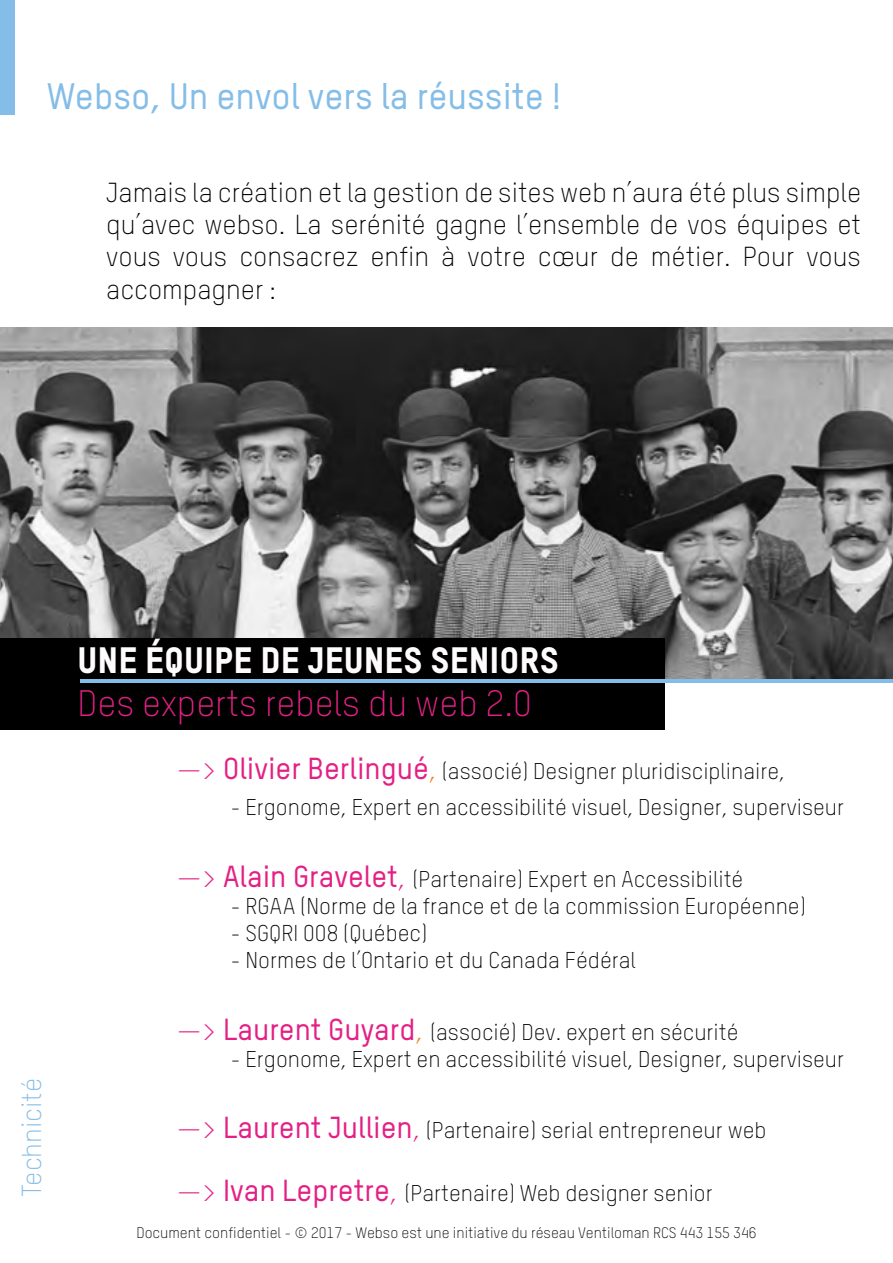
<style>
.page{position:relative;width:893px;height:1263px;background:#fff}
.page>*{position:absolute;margin:0;border:0;box-sizing:border-box;transform-origin:0 0}
.t1{font:500 36.15px "TSTARPRO";color:#84bde8}
.t2{font:36.15px "TSTARPRO Headline";color:#fffcfd}
.t3{font:300 36.15px "TSTARPRO";color:#e42085}
.t4{font:300 27px/32.4px "TSTARPRO";color:#020203;text-align:justify}
.t5{font:300 27px "TSTARPRO";color:#84bde8}
.t6{font:300 22.5px "TSTARPRO";color:#020203}
.t7{font:300 22.35px "TSTARPRO";color:#020203}
.t8{font:300 15px "TSTARPRO";color:#020203}
.s1{font-size:29.85px;color:#e42085}
.s2{font-weight:500;font-size:29.85px;color:#e42085}
.s3{font-size:29.85px;color:#f0801a}
</style>
<div class="page">
<img style="left:0;top:327px;width:893px;height:352px">
<div style="left:0;top:638px;width:665px;height:91px;background:#000"></div>
<div style="left:0;top:0;width:15px;height:115px;background:#84bde8"></div>
<hr style="left:81px;top:679px;width:812px;height:3px;background:#84bde8">
<h1 class="t1" style="left:47px;top:74px;width:516px">Webso, Un envol vers la réussite !</h1>
<p class="t4" style="left:106px;top:176px;width:756px">Jamais la création et la gestion de sites web n’aura été plus simple qu’avec webso. La serénité gagne l’ensemble de vos équipes et vous vous consacrez enfin à votre cœur de métier. Pour vous accompagner :</p>
<h1 class="t2" style="left:78px;top:637px;width:483px">UNE ÉQUIPE DE JEUNES SENIORS</h1>
<h1 class="t3" style="left:78px;top:682px;width:456px">Des experts rebels du web 2.0</h1>
<p class="t7" style="left:176px;top:758px;width:610px"><span class="s1">—&gt;</span> <span class="s2">Olivier Berlingué</span><span class="s3">,</span> (associé) Designer pluridisciplinaire,</p>
<p class="t7" style="left:230px;top:794px;width:615px">- Ergonome, Expert en accessibilité visuel, Designer, superviseur</p>
<p class="t7" style="left:176px;top:866px;width:568px"><span class="s1">—&gt;</span> <span class="s2">Alain Gravelet</span><span class="s1">,</span> (Partenaire) Expert en Accessibilité</p>
<p class="t6" style="left:230px;top:893px;width:577px">- RGAA (Norme de la france et de la commission Européenne)</p>
<p class="t6" style="left:230px;top:920px;width:198px">- SGQRI 008 (Québec)</p>
<p class="t6" style="left:230px;top:947px;width:407px">- Normes de l’Ontario et du Canada Fédéral</p>
<p class="t5" style="left:16px;top:1197px;width:120px;rotate:-90deg">Technicité</p>
<p class="t7" style="left:176px;top:1018px;width:564px"><span class="s1">—&gt;</span> <span class="s2">Laurent Guyard</span><span class="s3">,</span> (associé) Dev. expert en sécurité</p>
<p class="t7" style="left:230px;top:1045px;width:615px">- Ergonome, Expert en accessibilité visuel, Designer, superviseur</p>
<p class="t7" style="left:176px;top:1117px;width:592px"><span class="s1">—&gt;</span> <span class="s2">Laurent Jullien</span><span class="s1">,</span> (Partenaire) serial entrepreneur web</p>
<p class="t7" style="left:176px;top:1180px;width:538px"><span class="s1">—&gt;</span> <span class="s2">Ivan Lepretre</span><span class="s1">,</span> (Partenaire) Web designer senior</p>
<p class="t8" style="left:136px;top:1224px;width:622px">Document confidentiel - © 2017 - Webso est une initiative du réseau Ventiloman RCS 443 155 346</p>
</div>
